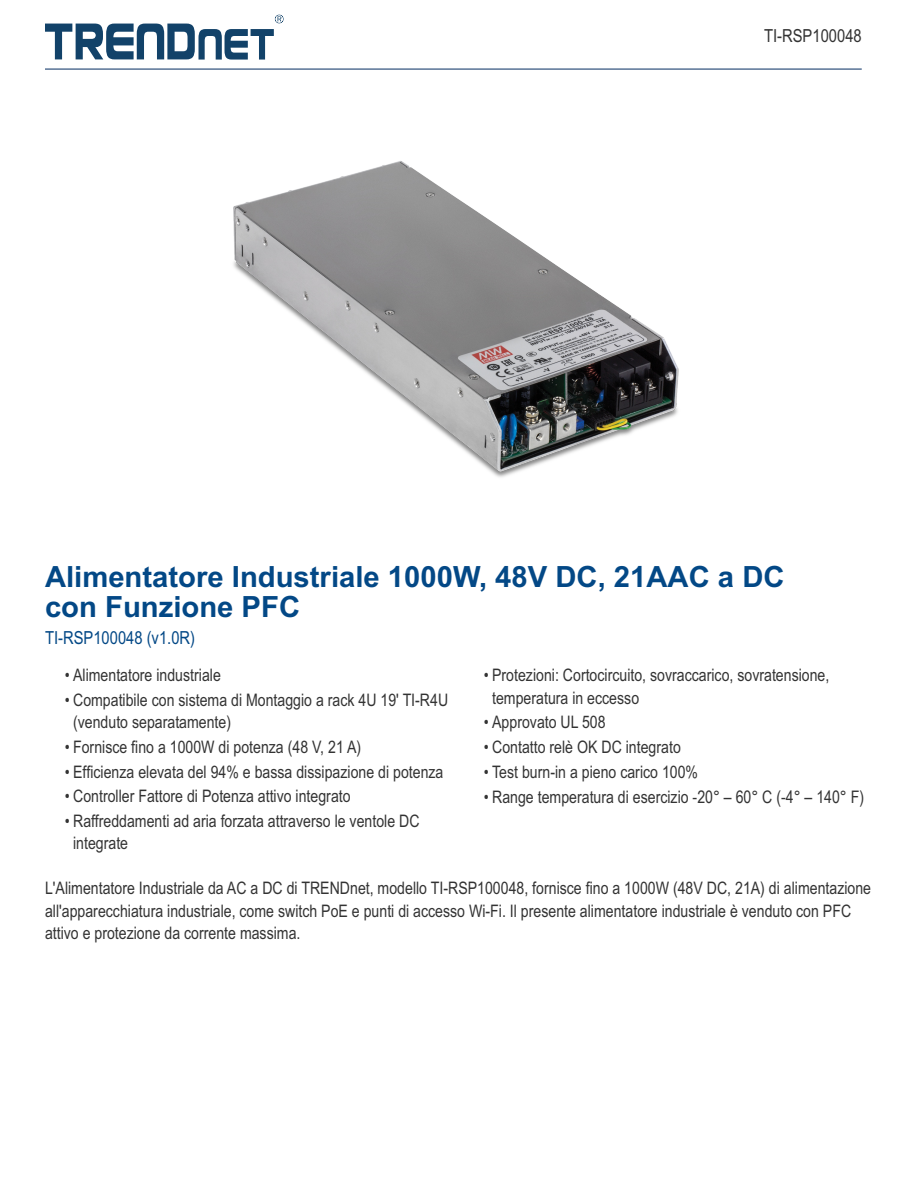
<style>
.page{position:relative;width:918px;height:1188px;background:#fff}
.page>*{position:absolute;margin:0;border:0;box-sizing:border-box;transform-origin:0 0}
.t1{font:700 29.25px/29.2px "Arial";color:#034886}
.t2{font:18px "Arial Narrow";color:#034886}
.t3{font:18px "Arial Narrow";color:#333}
.t4{font:17.25px/22.5px "Arial Narrow";color:#333}
</style>
<div class="page">
<svg style="left:45px;top:15px;width:238px;height:45px"></svg>
<img style="left:233px;top:161px;width:446px;height:316px">
<hr style="left:45px;top:68px;width:817px;height:2px;background:#32537e">
<p class="t3" style="left:764px;top:28px;width:99px">TI-RSP100048</p>
<h1 class="t1" style="left:45px;top:565px;width:741px">Alimentatore Industriale 1000W, 48V DC, 21AAC a DC con Funzione PFC</h1>
<p class="t2" style="left:45px;top:631px;width:152px">TI-RSP100048 (v1.0R)</p>
<p class="t4" style="left:65px;top:665px;width:158px">• Alimentatore industriale</p>
<p class="t4" style="left:73px;top:690px;width:377px;text-indent:-8px">• Compatibile con sistema di Montaggio a rack 4U 19' TI-R4U (venduto separatamente)</p>
<p class="t4" style="left:65px;top:737px;width:298px">• Fornisce fino a 1000W di potenza (48 V, 21 A)</p>
<p class="t4" style="left:65px;top:762px;width:380px">• Efficienza elevata del 94% e bassa dissipazione di potenza</p>
<p class="t4" style="left:65px;top:787px;width:287px">• Controller Fattore di Potenza attivo integrato</p>
<p class="t4" style="left:73px;top:811px;width:348px;text-indent:-8px">• Raffreddamenti ad aria forzata attraverso le ventole DC integrate</p>
<p class="t4" style="left:492px;top:665px;width:339px;text-indent:-8px">• Protezioni: Cortocircuito, sovraccarico, sovratensione, temperatura in eccesso</p>
<p class="t4" style="left:484px;top:713px;width:123px">• Approvato UL 508</p>
<p class="t4" style="left:484px;top:737px;width:199px">• Contatto relè OK DC integrato</p>
<p class="t4" style="left:484px;top:762px;width:216px">• Test burn-in a pieno carico 100%</p>
<p class="t4" style="left:484px;top:787px;width:382px">• Range temperatura di esercizio -20° – 60° C (-4° – 140° F)</p>
<p class="t4" style="left:45px;top:879px;width:828px">L'Alimentatore Industriale da AC a DC di TRENDnet, modello TI-RSP100048, fornisce fino a 1000W (48V DC, 21A) di alimentazione all'apparecchiatura industriale, come switch PoE e punti di accesso Wi-Fi. Il presente alimentatore industriale è venduto con PFC attivo e protezione da corrente massima.</p>
</div>
